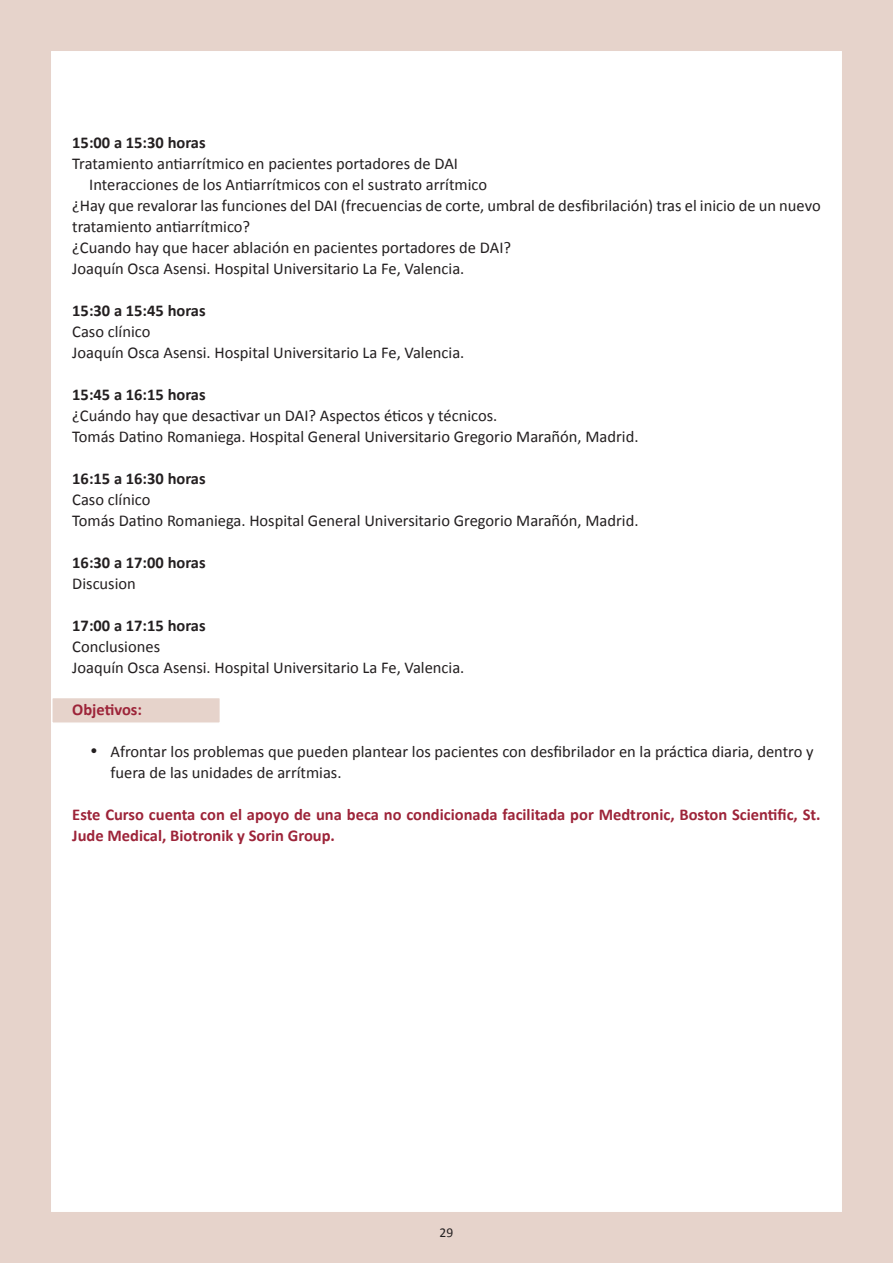
<style>
.page{position:relative;width:893px;height:1263px;background:#e6d3cb}
.page>*{position:absolute;margin:0;border:0;box-sizing:border-box;transform-origin:0 0}
.t1{font:16.5px/21px "Calibri";color:#231f20}
.t2{font:700 16.5px/21px "Calibri";color:#9d2439}
.t3{font:700 16.5px "Calibri";color:#231f20}
.t4{font:13.5px "Calibri";color:#231f20}
.s1{font-family:"Avant Garde IT Cby BT"}
</style>
<div class="page">
<div style="left:51px;top:51px;width:791px;height:1161px;background:#fff"></div>
<div style="left:51px;top:697px;width:170px;height:27px;background:#e6d3cb;border:2px solid #fff"></div>
<p class="t3" style="left:72px;top:132px;width:135px">15:00 a 15:30 horas</p>
<p class="t1" style="left:72px;top:153px;width:387px">Tratamiento antiarrítmico en pacientes portadores de DAI</p>
<p class="t1" style="left:89px;top:174px;width:399px">Interacciones de los Antiarrítmicos con el sustrato arrítmico</p>
<p class="t1" style="left:72px;top:195px;width:750px">¿Hay que revalorar las funciones del DAI (frecuencias de corte, umbral de desfibrilación) tras el inicio de un nuevo</p>
<p class="t1" style="left:72px;top:216px;width:179px">tratamiento antiarrítmico?</p>
<p class="t1" style="left:72px;top:237px;width:440px">¿Cuando hay que hacer ablación en pacientes portadores de DAI?</p>
<p class="t1" style="left:72px;top:258px;width:394px">Joaquín Osca Asensi. Hospital Universitario La Fe, Valencia.</p>
<p class="t3" style="left:72px;top:300px;width:135px">15:30 a 15:45 horas</p>
<p class="t1" style="left:72px;top:321px;width:394px">Caso clínico<br>Joaquín Osca Asensi. Hospital Universitario La Fe, Valencia.</p>
<p class="t3" style="left:72px;top:384px;width:135px">15:45 a 16:15 horas</p>
<p class="t1" style="left:72px;top:405px;width:568px">¿Cuándo hay que desactivar un DAI? Aspectos éticos y técnicos.<br>Tomás Datino Romaniega. Hospital General Universitario Gregorio Marañón, Madrid.</p>
<p class="t3" style="left:72px;top:468px;width:135px">16:15 a 16:30 horas</p>
<p class="t1" style="left:72px;top:489px;width:568px">Caso clínico<br>Tomás Datino Romaniega. Hospital General Universitario Gregorio Marañón, Madrid.</p>
<p class="t3" style="left:72px;top:552px;width:135px">16:30 a 17:00 horas</p>
<p class="t1" style="left:72px;top:573px;width:65px">Discusion</p>
<p class="t3" style="left:72px;top:615px;width:135px">17:00 a 17:15 horas</p>
<p class="t1" style="left:72px;top:636px;width:394px">Conclusiones<br>Joaquín Osca Asensi. Hospital Universitario La Fe, Valencia.</p>
<p class="t2" style="left:72px;top:699px;width:71px">Objetivos:</p>
<p class="t1" style="left:111px;top:741px;width:705px;text-indent:-21px"><span class="s1">•</span> Afrontar los problemas que pueden plantear los pacientes con desfibrilador en la práctica diaria, dentro y fuera de las unidades de arrítmias.</p>
<p class="t2" style="left:72px;top:804px;width:750px">Este Curso cuenta con el apoyo de una beca no condicionada facilitada por Medtronic, Boston Scientific, St.<br>Jude Medical, Biotronik y Sorin Group.</p>
<p class="t4" style="left:440px;top:1224px;width:15px">29</p>
</div>
